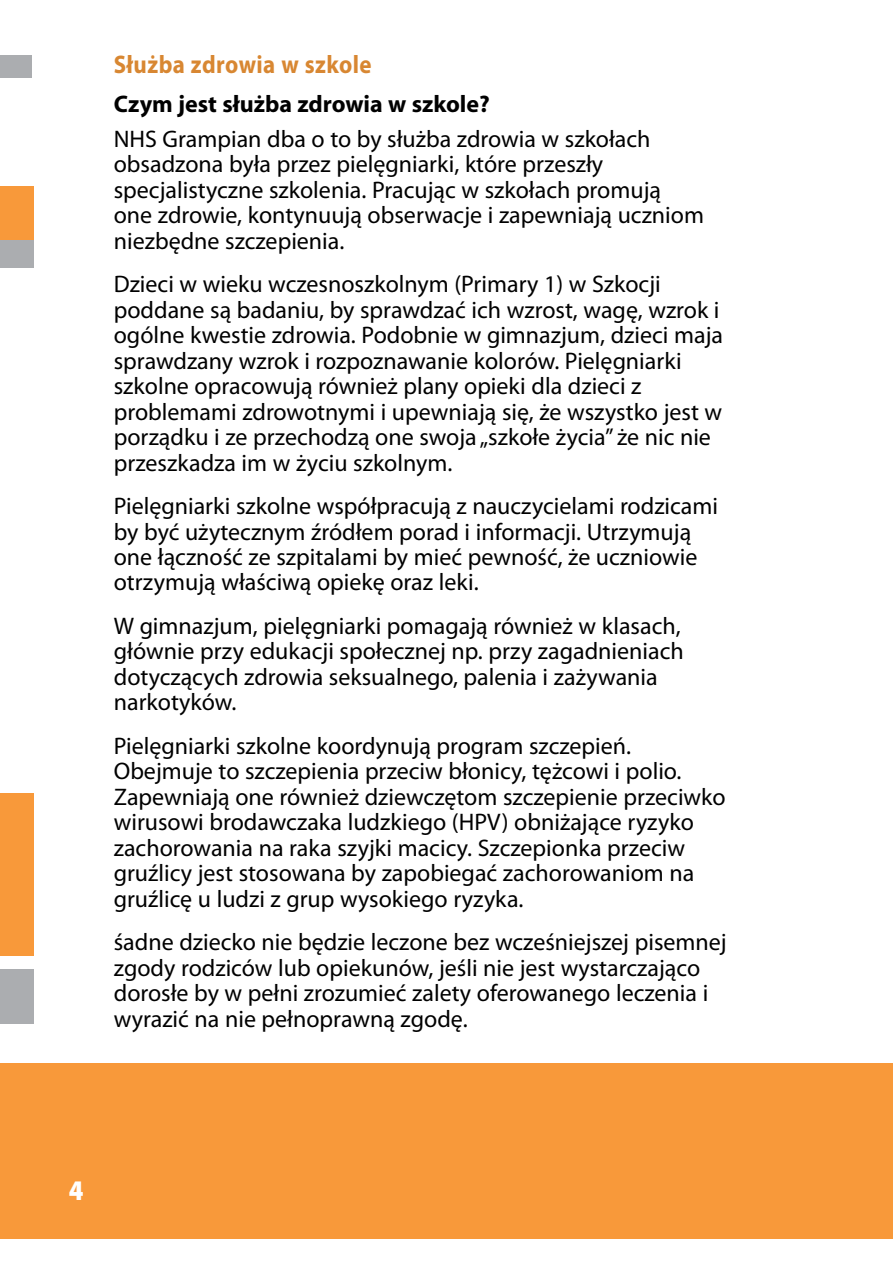
<style>
.page{position:relative;width:893px;height:1263px;background:#fff}
.page>*{position:absolute;margin:0;border:0;box-sizing:border-box;transform-origin:0 0}
.t1{font:900 28.5px "Myriad Pro";color:#fff;scale:.9 1}
.t2{font:700 25.5px "Myriad Pro";letter-spacing:.02em;color:#d88732;scale:.9 1}
.t3{font:24px/25.5px "Myriad Pro";color:#000}
.t4{font:700 24px "Myriad";color:#000}
.s1{font-family:"Myriad Pro"}
</style>
<div class="page">
<div style="left:0;top:186px;width:33px;height:54px;background:#f8993a"></div>
<div style="left:0;top:240px;width:33px;height:55px;background:#abadb0"></div>
<div style="left:0;top:969px;width:33px;height:54px;background:#abadb0"></div>
<div style="left:0;top:793px;width:33px;height:162px;background:#f8993a"></div>
<div style="left:0;top:1063px;width:893px;height:176px;background:#f8993a"></div>
<div style="left:0;top:268px;width:893px;height:40px;background:#fff"></div>
<div style="left:0;top:24px;width:32px;height:54px;background:#abadb0"></div>
<div style="left:0;top:0;width:893px;height:54px;background:#fff"></div>
<p class="t2" style="left:114px;top:48px;width:288px">Służba zdrowia w szkole</p>
<p class="t4" style="left:114px;top:92px;width:377px">Czym jest słu<span class="s1">ż</span>ba zdrowia w szkole?</p>
<p class="t3" style="left:114px;top:125px;width:592px">NHS Grampian dba o to by służba zdrowia w szkołach obsadzona była przez pielęgniarki, które przeszły specjalistyczne szkolenia. Pracując w szkołach promują one zdrowie, kontynuują obserwacje i zapewniają uczniom niezbędne szczepienia.</p>
<p class="t3" style="left:114px;top:271px;width:611px">Dzieci w wieku wczesnoszkolnym (Primary 1) w Szkocji poddane są badaniu, by sprawdzać ich wzrost, wagę, wzrok i ogólne kwestie zdrowia. Podobnie w gimnazjum, dzieci maja sprawdzany wzrok i rozpoznawanie kolorów. Pielęgniarki szkolne opracowują również plany opieki dla dzieci z problemami zdrowotnymi i upewniają się, że wszystko jest w porządku i ze przechodzą one swoja „szkołe życia” że nic nie przeszkadza im w życiu szkolnym.</p>
<p class="t3" style="left:114px;top:493px;width:606px">Pielęgniarki szkolne współpracują z nauczycielami rodzicami by być użytecznym źródłem porad i informacji. Utrzymują one łączność ze szpitalami by mieć pewność, że uczniowie otrzymują właściwą opiekę oraz leki.</p>
<p class="t3" style="left:114px;top:613px;width:572px">W gimnazjum, pielęgniarki pomagają również w klasach, głównie przy edukacji społecznej np. przy zagadnieniach dotyczących zdrowia seksualnego, palenia i zażywania narkotyków.</p>
<p class="t3" style="left:114px;top:733px;width:613px">Pielęgniarki szkolne koordynują program szczepień.<br>Obejmuje to szczepienia przeciw błonicy, tężcowi i polio.<br>Zapewniają one również dziewczętom szczepienie przeciwko wirusowi brodawczaka ludzkiego (HPV) obniżające ryzyko zachorowania na raka szyjki macicy. Szczepionka przeciw gruźlicy jest stosowana by zapobiegać zachorowaniom na gruźlicę u ludzi z grup wysokiego ryzyka.</p>
<p class="t3" style="left:114px;top:929px;width:614px">śadne dziecko nie będzie leczone bez wcześniejszej pisemnej zgody rodziców lub opiekunów, jeśli nie jest wystarczająco dorosłe by w pełni zrozumieć zalety oferowanego leczenia i wyrazić na nie pełnoprawną zgodę.</p>
<p class="t1" style="left:69px;top:1174px;width:18px">4</p>
</div>
